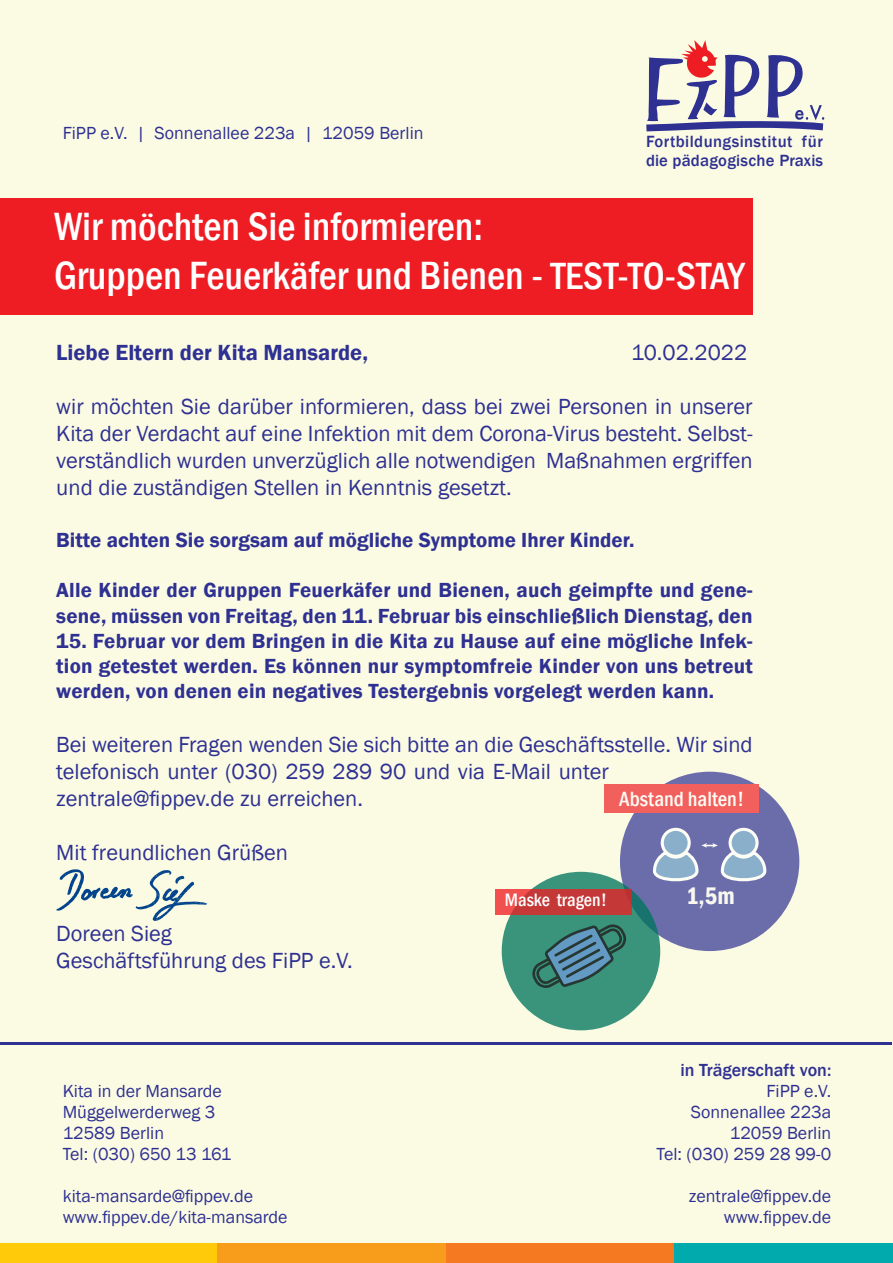
<style>
.page{position:relative;width:893px;height:1263px;background:#fbfbe3}
.page>*{position:absolute;margin:0;border:0;box-sizing:border-box;transform-origin:0 0}
.t1{font:500 condensed 40.5px "Franklin Gothic";color:#fff}
.t2{font:600 condensed 24.75px "Franklin Gothic";color:#f7f7f7}
.t3{font:22.5px/27px "Franklin Gothic";color:#2e3092;text-align:justify}
.t4{font:600 22.5px "Franklin Gothic";color:#2e3092}
.t5{font:500 condensed 21.15px "Franklin Gothic";color:#fff}
.t6{font:600 21px/25.2px "Franklin Gothic";letter-spacing:.01em;color:#2e3092}
.t7{font:500 condensed 18.45px "Franklin Gothic";color:#fff}
.Absatzformat_1{font:18px "Franklin Gothic";color:#2e3092}
.Absatzformat_1-2{font:500 18px "Franklin Gothic";color:#2e3092}
.t8{font:500 16.65px/19px "Franklin Gothic";letter-spacing:.025em;color:#2e3092}
.s1{font-size:39px}
</style>
<div class="page">
<div style="left:0;top:198px;width:753px;height:117px;background:#ee1d23"></div>
<hr style="left:1px;top:1041px;width:891px;height:3px;background:#2e3092">
<svg style="left:646px;top:40px;width:179px;height:91px"></svg>
<div style="left:0;top:1244px;width:218px;height:19px;background:#feca0a"></div>
<div style="left:218px;top:1244px;width:228px;height:19px;background:#f89c1c"></div>
<div style="left:446px;top:1244px;width:228px;height:19px;background:#f47921"></div>
<div style="left:675px;top:1244px;width:218px;height:19px;background:#00aaad"></div>
<div style="left:620px;top:772px;width:179px;height:179px;background:#6b6daa;border-radius:50%"></div>
<div style="left:604px;top:784px;width:155px;height:29px;background:#f1605c"></div>
<svg style="left:662px;top:829px;width:27px;height:27px"></svg>
<div style="left:661px;top:828px;width:30px;height:30px;border:3px solid #fff;border-radius:50%"></div>
<svg style="left:730px;top:829px;width:27px;height:27px"></svg>
<div style="left:729px;top:828px;width:30px;height:30px;border:3px solid #fff;border-radius:50%"></div>
<svg style="left:653px;top:843px;width:114px;height:39px"></svg>
<svg style="left:56px;top:869px;width:151px;height:52px"></svg>
<div style="left:502px;top:872px;width:158px;height:158px;background:#3a947c;border-radius:50%"></div>
<svg style="left:532px;top:924px;width:94px;height:64px"></svg>
<svg style="left:495px;top:889px;width:137px;height:25px;background:#cc3c3b"></svg>
<p class="Absatzformat_1" style="left:63px;top:122px;width:362px">FiPP e.V. | Sonnenallee 223a | 12059 Berlin</p>
<p class="t8" style="left:646px;top:132px;width:178px">Fortbildungsinstitut für die pädagogische Praxis</p>
<p class="t1" style="left:54px;top:200px;width:431px">Wir möchten Sie informieren:</p>
<p class="t1" style="left:54px;top:249px;width:692px">Gruppen Feuerkäfer und Bienen - <span class="s1">TEST-TO-STAY</span></p>
<p class="t4" style="left:56px;top:338px;width:313px">Liebe Eltern der Kita Mansarde,</p>
<p class="t3" style="left:631px;top:339px;width:118px">10.02.2022</p>
<p class="t3" style="left:56px;top:393px;width:698px">wir möchten Sie darüber informieren, dass bei zwei Personen in unserer Kita der Verdacht auf eine Infektion mit dem Corona-Virus besteht. Selbst&shy;verständlich wurden unverzüglich alle notwendigen Maßnahmen ergriffen und die zuständigen Stellen in Kenntnis gesetzt.</p>
<p class="t6" style="left:56px;top:528px;width:580px">Bitte achten Sie sorgsam auf mögliche Symptome Ihrer Kinder.</p>
<p class="t6" style="left:56px;top:578px;width:698px">Alle Kinder der Gruppen Feuerkäfer und Bienen, auch geimpfte und gene&shy;sene, müssen von Freitag, den 11. Februar bis einschließlich Dienstag, den</p>
<p class="t6" style="left:56px;top:628px;width:698px;text-align:justify">15. Februar vor dem Bringen in die Kita zu Hause auf eine mögliche Infek&shy;tion getestet werden. Es können nur symptomfreie Kinder von uns betreut werden, von denen ein negatives Testergebnis vorgelegt werden kann.</p>
<p class="t3" style="left:56px;top:732px;width:698px;text-align:left">Bei weiteren Fragen wenden Sie sich bitte an die Geschäftsstelle. Wir sind telefonisch unter (030) 259 289 90 und via E-Mail unter zentrale@fippev.de zu erreichen.</p>
<p class="t3" style="left:56px;top:840px;width:233px">Mit freundlichen Grüßen</p>
<p class="t5" style="left:619px;top:785px;width:127px">Abstand halten!</p>
<p class="t3" style="left:56px;top:921px;width:117px">Doreen Sieg</p>
<p class="t3" style="left:56px;top:948px;width:298px">Geschäftsführung des FiPP e.V.</p>
<p class="Absatzformat_1" style="left:63px;top:1079px;width:161px">Kita in der Mansarde</p>
<p class="Absatzformat_1" style="left:63px;top:1100px;width:154px">Müggelwerderweg 3</p>
<p class="Absatzformat_1" style="left:63px;top:1121px;width:103px">12589 Berlin</p>
<p class="Absatzformat_1" style="left:63px;top:1142px;width:170px">Tel: (030) 650 13 161</p>
<p class="Absatzformat_1" style="left:63px;top:1184px;width:192px">kita-mansarde@fippev.de</p>
<p class="Absatzformat_1" style="left:63px;top:1205px;width:226px">www.fippev.de/kita-mansarde</p>
<p class="t7" style="left:505px;top:887px;width:104px">Maske tragen!</p>
<p class="t2" style="left:686px;top:879px;width:50px">1,5m</p>
<p class="Absatzformat_1-2" style="left:680px;top:1058px;width:152px">in Trägerschaft von:</p>
<p class="Absatzformat_1" style="left:766px;top:1079px;width:66px">FiPP e.V.</p>
<p class="Absatzformat_1" style="left:691px;top:1100px;width:142px">Sonnenallee 223a</p>
<p class="Absatzformat_1" style="left:730px;top:1121px;width:103px">12059 Berlin</p>
<p class="Absatzformat_1" style="left:657px;top:1142px;width:176px">Tel: (030) 259 28 99-0</p>
<p class="Absatzformat_1" style="left:689px;top:1184px;width:144px">zentrale@fippev.de</p>
<p class="Absatzformat_1" style="left:724px;top:1205px;width:109px">www.fippev.de</p>
</div>
